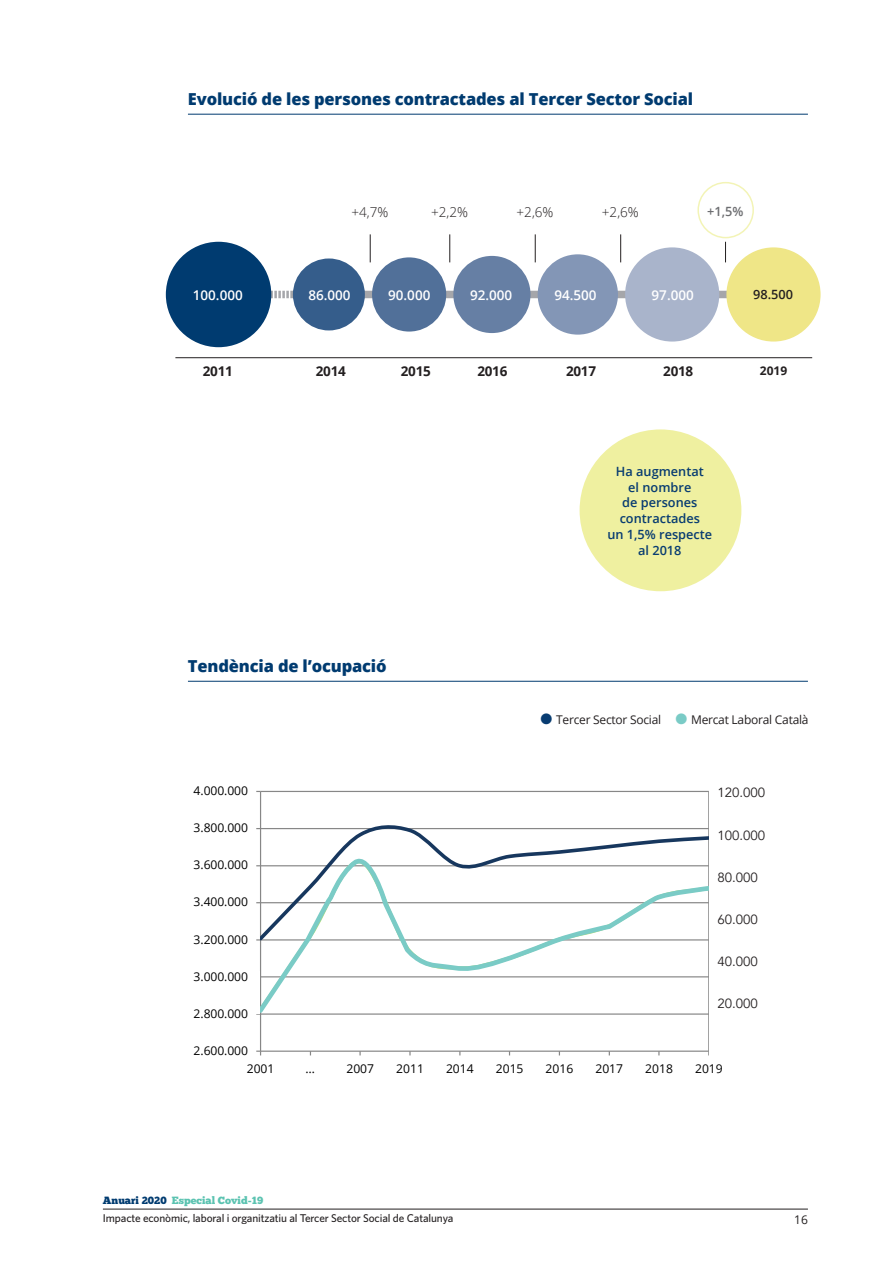
<style>
.page{position:relative;width:893px;height:1263px;background:#fff}
.page>*{position:absolute;margin:0;border:0;box-sizing:border-box;transform-origin:0 0}
.Gràfic{font:800 16.5px "Open Sans";letter-spacing:-.01em;color:#003b70}
.nota_gràfic{font:600 13.5px "Open Sans";color:#fff}
.nota_gràfic-2{font:700 13.5px "Open Sans";letter-spacing:-.02em;color:#231f20}
.nota_gràfic-3{font:300 13.5px "Open Sans";color:#231f20}
.nota_gràfic-4{font:13.2px "Avenir";color:#231f20}
.destacat{font:600 12.75px/15.8px "Open Sans";color:#083c71;text-align:center}
.nota_gràfic-5{font:600 12.75px "Open Sans";color:#231f20}
.nota_gràfic-6{font:600 12.75px "Open Sans";color:#6c6d70}
.t1{font:12.15px "Open Sans";color:#000}
.nota_gràfic-7{font:12px "Open Sans";letter-spacing:-.02em;color:#231f20}
.nota_gràfic-8{font:700 12px "Open Sans";color:#231f20}
.t2{font:500 11.25px "Whitney HTF";letter-spacing:-.01em;color:#231f20}
.t3{font:10.5px "Chunk Five";color:#5cc3b1}
.s1{color:#083c71}
.s2{color:#7acbc6}
.s3{color:#003b70}
</style>
<div class="page">
<hr style="left:103px;top:1209px;width:705px;height:1px;background:#231f20">
<div style="left:241px;top:291px;width:493px;height:7px;background:#a5a6aa"></div>
<hr style="left:188px;top:114px;width:620px;height:1px;background:#003b70">
<hr style="left:188px;top:681px;width:620px;height:1px;background:#003b70">
<div style="left:697px;top:182px;width:57px;height:56px;border:2px solid #f3f4b6;border-radius:50%"></div>
<div style="left:575px;top:425px;width:171px;height:170px;background:#eff0a0;border-radius:50%"></div>
<div style="left:571px;top:421px;width:179px;height:179px;border:8px solid #fff;border-radius:50%"></div>
<svg style="left:370px;top:234px;width:1px;height:28px"></svg>
<svg style="left:449px;top:234px;width:1px;height:28px"></svg>
<svg style="left:535px;top:234px;width:1px;height:28px"></svg>
<svg style="left:620px;top:234px;width:1px;height:28px"></svg>
<svg style="left:725px;top:242px;width:1px;height:20px"></svg>
<hr style="left:175px;top:357px;width:637px;height:1px;background:#231f20">
<div style="left:166px;top:242px;width:105px;height:105px;background:#003b70;border-radius:50%"></div>
<div style="left:293px;top:258px;width:72px;height:72px;background:#355d8b;border-radius:50%"></div>
<div style="left:372px;top:257px;width:74px;height:75px;background:#517099;border-radius:50%"></div>
<div style="left:453px;top:256px;width:77px;height:77px;background:#667fa4;border-radius:50%"></div>
<div style="left:538px;top:254px;width:80px;height:81px;background:#8396b6;border-radius:50%"></div>
<div style="left:625px;top:247px;width:94px;height:95px;background:#a9b4cb;border-radius:50%"></div>
<div style="left:726px;top:247px;width:95px;height:95px;background:#efe687;border-radius:50%"></div>
<svg style="left:273px;top:290px;width:17px;height:9px"></svg>
<hr style="left:261px;top:791px;width:448px;height:1px;background:#878787">
<hr style="left:708px;top:791px;width:1px;height:260px;background:#878787">
<hr style="left:260px;top:791px;width:1px;height:260px;background:#878787">
<hr style="left:261px;top:1050px;width:448px;height:2px;background:#878787">
<svg style="left:256px;top:1050px;width:5px;height:5px"></svg>
<svg style="left:261px;top:820px;width:448px;height:24px"></svg>
<svg style="left:256px;top:844px;width:453px;height:173px"></svg>
<div style="left:254px;top:971px;width:6px;height:42px;background:#fff"></div>
<p class="Gràfic" style="left:188px;top:87px;width:507px">Evolució de les persones contractades al Tercer Sector Social</p>
<p class="nota_gràfic-3" style="left:352px;top:203px;width:38px">+4,7%</p>
<p class="nota_gràfic-3" style="left:431px;top:203px;width:38px">+2,2%</p>
<p class="nota_gràfic-3" style="left:517px;top:203px;width:38px">+2,6%</p>
<p class="nota_gràfic-3" style="left:602px;top:203px;width:38px">+2,6%</p>
<p class="nota_gràfic-6" style="left:707px;top:203px;width:38px">+1,5%</p>
<p class="nota_gràfic" style="left:193px;top:285px;width:51px">100.000</p>
<p class="nota_gràfic" style="left:308px;top:285px;width:44px">86.000</p>
<p class="nota_gràfic" style="left:388px;top:285px;width:44px">90.000</p>
<p class="nota_gràfic" style="left:470px;top:285px;width:44px">92.000</p>
<p class="nota_gràfic" style="left:554px;top:285px;width:44px">94.500</p>
<p class="nota_gràfic" style="left:652px;top:285px;width:44px">97.000</p>
<p class="nota_gràfic-5" style="left:753px;top:286px;width:41px">98.500</p>
<p class="nota_gràfic-2" style="left:203px;top:362px;width:32px">2011</p>
<p class="nota_gràfic-2" style="left:316px;top:362px;width:32px">2014</p>
<p class="nota_gràfic-2" style="left:401px;top:362px;width:32px">2015</p>
<p class="nota_gràfic-2" style="left:477px;top:362px;width:32px">2016</p>
<p class="nota_gràfic-2" style="left:566px;top:362px;width:32px">2017</p>
<p class="nota_gràfic-2" style="left:663px;top:362px;width:32px">2018</p>
<p class="nota_gràfic-8" style="left:760px;top:362px;width:29px">2019</p>
<p class="Gràfic" style="left:188px;top:654px;width:200px">Tendència de l’ocupació</p>
<p class="t1" style="left:194px;top:782px;width:56px">4.000.000</p>
<p class="t1" style="left:194px;top:819px;width:56px">3.800.000</p>
<p class="t1" style="left:194px;top:856px;width:56px">3.600.000</p>
<p class="t1" style="left:194px;top:894px;width:56px">3.400.000</p>
<p class="t1" style="left:194px;top:931px;width:56px">3.200.000</p>
<p class="t1" style="left:194px;top:968px;width:56px">3.000.000</p>
<p class="t1" style="left:194px;top:1005px;width:56px">2.800.000</p>
<p class="t1" style="left:194px;top:1042px;width:56px">2.600.000</p>
<p class="destacat" style="left:607px;top:463px;width:106px">Ha augmentat<br>el nombre<br>de persones contractades<br>un 1,5% respecte al 2018</p>
<p class="nota_gràfic-7" style="left:540px;top:712px;width:270px"><span class="s1">●</span> Tercer Sector Social <span class="s2">●</span> Mercat Laboral Català</p>
<p class="nota_gràfic-4" style="left:717px;top:785px;width:49px">120.000</p>
<p class="nota_gràfic-4" style="left:717px;top:827px;width:49px">100.000</p>
<p class="nota_gràfic-4" style="left:717px;top:869px;width:42px">80.000</p>
<p class="nota_gràfic-4" style="left:717px;top:911px;width:42px">60.000</p>
<p class="nota_gràfic-4" style="left:717px;top:954px;width:42px">40.000</p>
<p class="nota_gràfic-4" style="left:717px;top:996px;width:42px">20.000</p>
<p class="t1" style="left:247px;top:1060px;width:29px">2001</p>
<p class="t1" style="left:306px;top:1060px;width:11px">…</p>
<p class="t1" style="left:346px;top:1060px;width:29px">2007</p>
<p class="t1" style="left:396px;top:1060px;width:29px">2011</p>
<p class="t1" style="left:446px;top:1060px;width:29px">2014</p>
<p class="t1" style="left:496px;top:1060px;width:29px">2015</p>
<p class="t1" style="left:546px;top:1060px;width:29px">2016</p>
<p class="t1" style="left:595px;top:1060px;width:29px">2017</p>
<p class="t1" style="left:645px;top:1060px;width:29px">2018</p>
<p class="t1" style="left:695px;top:1060px;width:29px">2019</p>
<p class="t3" style="left:103px;top:1194px;width:162px"><span class="s3">Anuari 2020</span> Especial Covid-19</p>
<p class="t2" style="left:103px;top:1211px;width:352px">Impacte econòmic, laboral i organitzatiu al Tercer Sector Social de Catalunya</p>
<p class="nota_gràfic-7" style="left:794px;top:1211px;width:15px">16</p>
</div>
